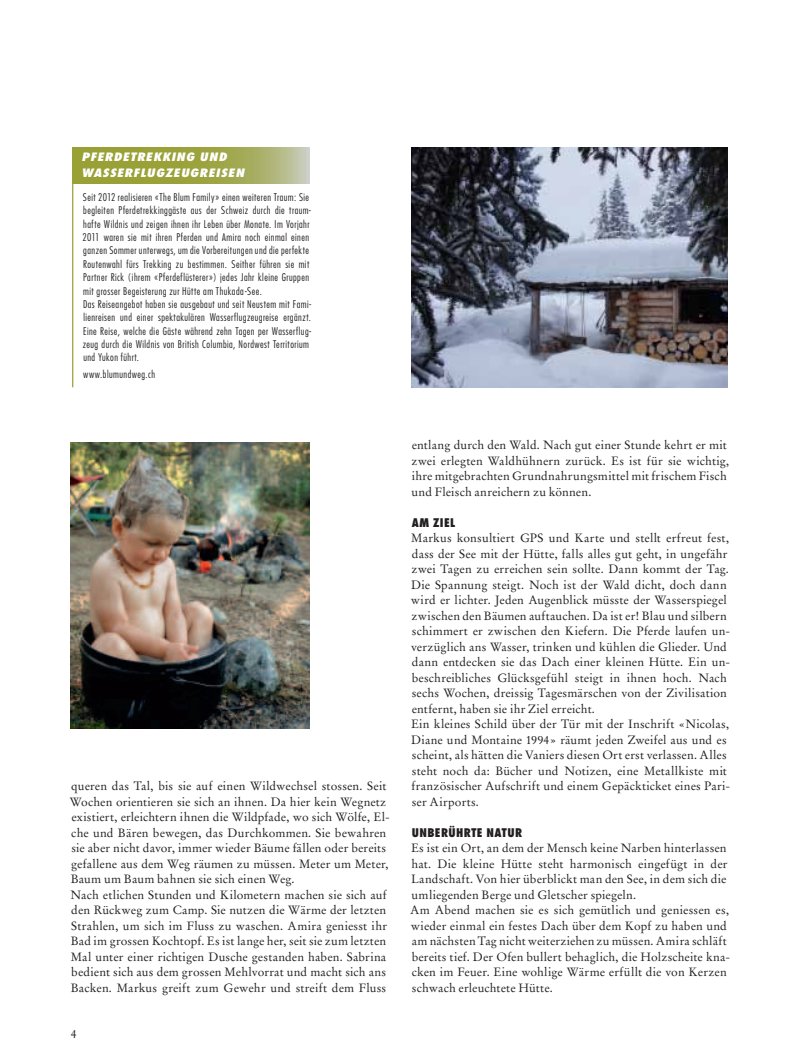
<style>
.page{position:relative;width:798px;height:1063px;background:#fff}
.page>*{position:absolute;margin:0;border:0;box-sizing:border-box;transform-origin:0 0}
.t1{font:12px/15.5px "Stempel Garamond LT Std";letter-spacing:.015em;color:#231f20}
.t2{font:800 condensed 11.62px "Futura Std";letter-spacing:.03em;color:#231f20}
.t3{font:italic 800 condensed 11.25px/15.5px "Futura Std";letter-spacing:.055em;color:#fff;scale:1.2 1}
.t4{font:300 condensed 10.38px/13.4px "Futura Std";letter-spacing:.045em;color:#231f20}
</style>
<div class="page">
<img style="left:71px;top:442px;width:238px;height:286px">
<img style="left:411px;top:148px;width:315px;height:239px">
<svg style="left:73px;top:148px;width:236px;height:36px;background:#a1a84f"></svg>
<hr style="left:72px;top:148px;width:1px;height:239px;background:#99a136">
<p class="t3" style="left:82px;top:150px;width:137px">PFERDETREKKING UND<br>WASSERFLUGZEUGREISEN</p>
<p class="t4" style="left:83px;top:190px;width:230px">Seit 2012 realisieren «The Blum Family» einen weiteren Traum: Sie begleiten Pferdetrekkinggäste aus der Schweiz durch die traum&shy;hafte Wildnis und zeigen ihnen ihr Leben über Monate. Im Vorjahr 2011 waren sie mit ihren Pferden und Amira noch einmal einen ganzen Sommer unterwegs, um die Vorbereitungen und die perfekte Routenwahl fürs Trekking zu bestimmen. Seither führen sie mit Partner Rick (ihrem «Pferdeflüsterer») jedes Jahr kleine Gruppen mit grosser Begeisterung zur Hütte am Thukada-See.<br>Das Reiseangebot haben sie ausgebaut und seit Neustem mit Fami&shy;lienreisen und einer spektakulären Wasserflugzeugreise ergänzt.<br>Eine Reise, welche die Gäste während zehn Tagen per Wasserflug&shy;zeug durch die Wildnis von British Columbia, Nordwest Territorium und Yukon führt.</p>
<p class="t4" style="left:83px;top:368px;width:73px">www.blumundweg.ch</p>
<p class="t1" style="left:70px;top:779px;width:321px">queren das Tal, bis sie auf einen Wildwechsel stossen. Seit Wochen orientieren sie sich an ihnen. Da hier kein Wegnetz existiert, erleichtern ihnen die Wildpfade, wo sich Wölfe, El&shy;che und Bären bewegen, das Durchkommen. Sie bewahren sie aber nicht davor, immer wieder Bäume fällen oder bereits gefallene aus dem Weg räumen zu müssen. Meter um Meter, Baum um Baum bahnen sie sich einen Weg.<br>Nach etlichen Stunden und Kilometern machen sie sich auf den Rückweg zum Camp. Sie nutzen die Wärme der letzten Strahlen, um sich im Fluss zu waschen. Amira geniesst ihr Bad im grossen Kochtopf. Es ist lange her, seit sie zum letzten Mal unter einer richtigen Dusche gestanden haben. Sabrina bedient sich aus dem grossen Mehlvorrat und macht sich ans Backen. Markus greift zum Gewehr und streift dem Fluss</p>
<p class="t1" style="left:71px;top:1027px;width:7px">4</p>
<p class="t1" style="left:411px;top:438px;width:319px">entlang durch den Wald. Nach gut einer Stunde kehrt er mit zwei erlegten Waldhühnern zurück. Es ist für sie wichtig, ihre mitgebrachten Grundnahrungsmittel mit frischem Fisch und Fleisch anreichern zu können.</p>
<p class="t2" style="left:411px;top:515px;width:45px">AM ZIEL</p>
<p class="t1" style="left:411px;top:531px;width:321px">Markus konsultiert GPS und Karte und stellt erfreut fest, dass der See mit der Hütte, falls alles gut geht, in ungefähr zwei Tagen zu erreichen sein sollte. Dann kommt der Tag.<br>Die Spannung steigt. Noch ist der Wald dicht, doch dann wird er lichter. Jeden Augenblick müsste der Wasserspiegel zwischen den Bäumen auftauchen. Da ist er! Blau und silbern schimmert er zwischen den Kiefern. Die Pferde laufen un&shy;verzüglich ans Wasser, trinken und kühlen die Glieder. Und dann entdecken sie das Dach einer kleinen Hütte. Ein un&shy;beschreibliches Glücksgefühl steigt in ihnen hoch. Nach sechs Wochen, dreissig Tagesmärschen von der Zivilisation entfernt, haben sie ihr Ziel erreicht.<br>Ein kleines Schild über der Tür mit der Inschrift «Nicolas, Diane und Montaine 1994» räumt jeden Zweifel aus und es scheint, als hätten die Vaniers diesen Ort erst verlassen. Alles steht noch da: Bücher und Notizen, eine Metallkiste mit französischer Aufschrift und einem Gepäckticket eines Pari&shy;ser Airports.</p>
<p class="t2" style="left:411px;top:825px;width:112px">UNBERÜHRTE NATUR</p>
<p class="t1" style="left:410px;top:841px;width:321px">Es ist ein Ort, an dem der Mensch keine Narben hinterlassen hat. Die kleine Hütte steht harmonisch eingefügt in der Landschaft. Von hier überblickt man den See, in dem sich die umliegenden Berge und Gletscher spiegeln.<br>Am Abend machen sie es sich gemütlich und geniessen es, wieder einmal ein festes Dach über dem Kopf zu haben und am nächsten Tag nicht weiterziehen zu müssen. Amira schläft bereits tief. Der Ofen bullert behaglich, die Holzscheite kna&shy;cken im Feuer. Eine wohlige Wärme erfüllt die von Kerzen schwach erleuchtete Hütte.</p>
</div>
